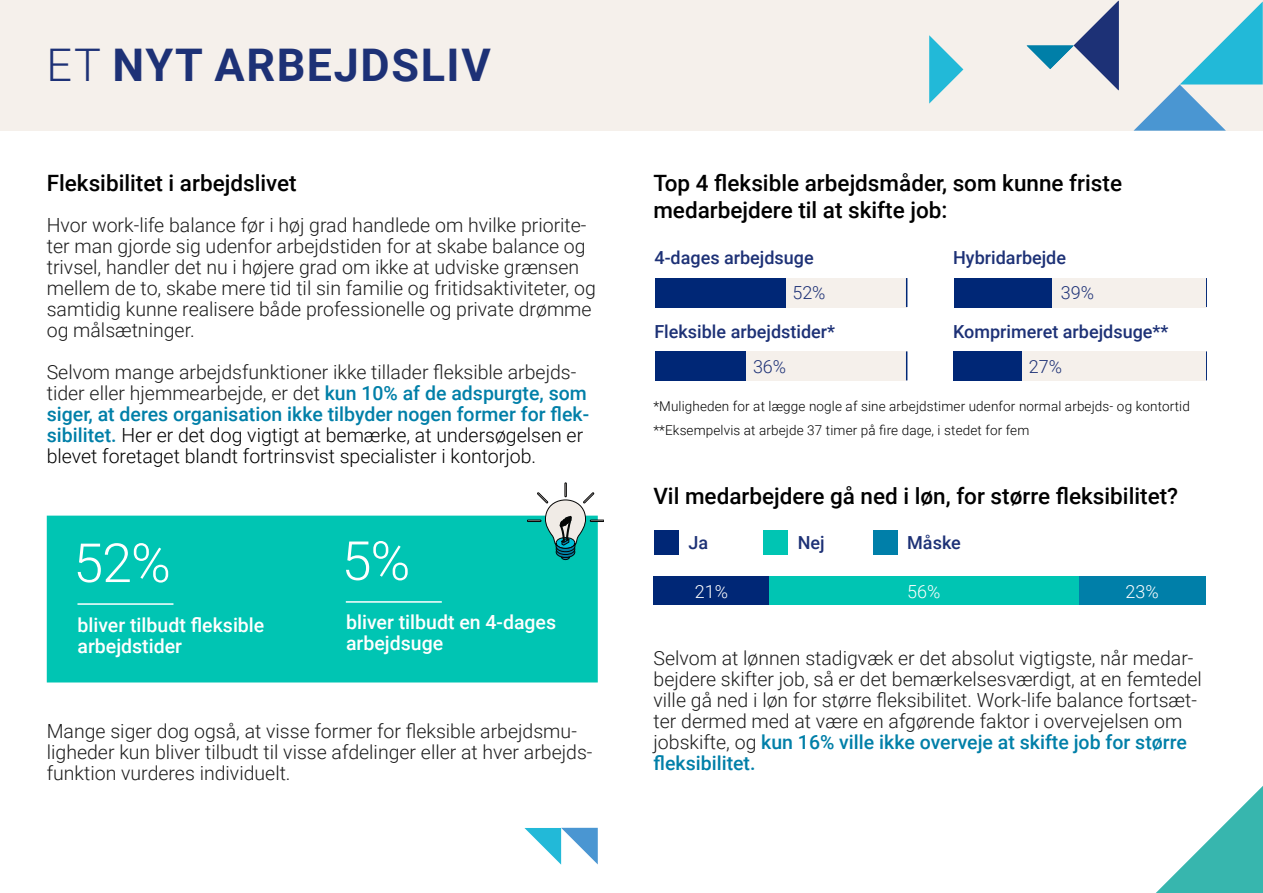
<style>
.page{position:relative;width:1263px;height:893px;background:#fff}
.page>*{position:absolute;margin:0;border:0;box-sizing:border-box;transform-origin:0 0}
.t1{font:300 54px "Roboto";color:#fff}
.t2{font:700 45px "Roboto";letter-spacing:.035em;color:#1d3176}
.t3{font:500 22.5px/27px "Roboto";color:#000}
.t4{font:300 19.5px/21px "Roboto";color:#1c1c1c}
.t5{font:300 19.5px/21px "Roboto";color:#000}
.t6{font:500 19.5px/21px "Roboto";color:#fff}
.t7{font:500 18px "Roboto";color:#1d3176}
.t8{font:300 18px "Roboto";color:#1d3176}
.t9{font:300 18px "Roboto";color:#fff}
.t10{font:300 13.5px/23.9px "Roboto";letter-spacing:.01em;color:#000}
.s1{font-weight:300}
.s2{color:#1c1c1c}
.s3{font-weight:500;color:#007fa8}
</style>
<div class="page">
<div style="left:0;top:0;width:1263px;height:131px;background:#f5f0eb"></div>
<svg style="left:524px;top:828px;width:74px;height:37px"></svg>
<hr style="left:1205px;top:278px;width:2px;height:29px;background:#002776">
<hr style="left:1205px;top:351px;width:2px;height:29px;background:#002776">
<div style="left:655px;top:278px;width:252px;height:29px;background:#f5f0eb"></div>
<div style="left:655px;top:351px;width:252px;height:29px;background:#f5f0eb"></div>
<div style="left:954px;top:278px;width:251px;height:29px;background:#f5f0eb"></div>
<div style="left:954px;top:351px;width:251px;height:29px;background:#f5f0eb"></div>
<div style="left:655px;top:278px;width:131px;height:29px;background:#002776"></div>
<div style="left:655px;top:351px;width:90px;height:29px;background:#002776"></div>
<div style="left:953px;top:351px;width:68px;height:29px;background:#002776"></div>
<div style="left:954px;top:278px;width:98px;height:29px;background:#002776"></div>
<svg style="left:906px;top:278px;width:1px;height:29px"></svg>
<svg style="left:906px;top:351px;width:1px;height:29px"></svg>
<div style="left:654px;top:530px;width:24px;height:25px;background:#002776"></div>
<div style="left:763px;top:530px;width:25px;height:25px;background:#00c5b3"></div>
<div style="left:873px;top:530px;width:24px;height:25px;background:#007fa9"></div>
<div style="left:769px;top:576px;width:310px;height:29px;background:#00c5b3"></div>
<div style="left:1079px;top:576px;width:126px;height:29px;background:#007fa9"></div>
<div style="left:653px;top:576px;width:116px;height:29px;background:#002776"></div>
<div style="left:47px;top:516px;width:551px;height:166px;background:#00c5b3"></div>
<hr style="left:77px;top:603px;width:96px;height:2px;background:#fff">
<hr style="left:346px;top:601px;width:96px;height:2px;background:#fff">
<svg style="left:527px;top:483px;width:77px;height:77px"></svg>
<svg style="left:929px;top:35px;width:34px;height:69px"></svg>
<svg style="left:1027px;top:1px;width:92px;height:89px"></svg>
<svg style="left:1133px;top:1px;width:130px;height:130px"></svg>
<svg style="left:1156px;top:786px;width:107px;height:107px"></svg>
<h2 class="t2" style="left:46px;top:33px;width:446px"><span class="s1">ET</span> NYT ARBEJDSLIV</h2>
<p class="t3" style="left:47px;top:168px;width:252px">Fleksibilitet i arbejdslivet</p>
<p class="t3" style="left:653px;top:168px;width:470px">Top 4 fleksible arbejdsmåder, som kunne friste medarbejdere til at skifte job:</p>
<p class="t4" style="left:47px;top:214px;width:550px">Hvor work-life balance før i høj grad handlede om hvilke priorite&shy;ter man gjorde sig udenfor arbejdstiden for at skabe balance og trivsel, handler det nu i højere grad om ikke at udviske grænsen mellem de to, skabe mere tid til sin familie og fritidsaktiviteter, og samtidig kunne realisere både professionelle og private drømme og målsætninger.</p>
<p class="t5" style="left:47px;top:361px;width:544px"><span class="s2">Selvom mange arbejdsfunktioner ikke tillader fleksible arbejds&shy;tider eller hjemmearbejde, er det</span> <span class="s3">kun 10% af de adspurgte, som siger, at deres organisation ikke tilbyder nogen former for flek&shy;sibilitet.</span> Her er det dog vigtigt at bemærke, at undersøgelsen er blevet foretaget blandt fortrinsvist specialister i kontorjob.</p>
<p class="t7" style="left:654px;top:245px;width:161px">4-dages arbejdsuge</p>
<p class="t7" style="left:953px;top:245px;width:114px">Hybridarbejde</p>
<p class="t8" style="left:792px;top:280px;width:35px">52%</p>
<p class="t8" style="left:1061px;top:280px;width:35px">39%</p>
<p class="t7" style="left:654px;top:319px;width:182px">Fleksible arbejdstider*</p>
<p class="t7" style="left:953px;top:319px;width:217px">Komprimeret arbejdsuge**</p>
<p class="t8" style="left:753px;top:354px;width:35px">36%</p>
<p class="t8" style="left:1029px;top:354px;width:35px">27%</p>
<p class="t10" style="left:653px;top:394px;width:538px">*Muligheden for at lægge nogle af sine arbejdstimer udenfor normal arbejds- og kontortid **Eksempelvis at arbejde 37 timer på fire dage, i stedet for fem</p>
<h1 class="t1" style="left:73px;top:525px;width:99px">52%</h1>
<p class="t6" style="left:77px;top:614px;width:188px">bliver tilbudt fleksible arbejdstider</p>
<h1 class="t1" style="left:342px;top:523px;width:70px">5%</h1>
<p class="t6" style="left:346px;top:611px;width:212px">bliver tilbudt en 4-dages arbejdsuge</p>
<p class="t4" style="left:47px;top:720px;width:547px">Mange siger dog også, at visse former for fleksible arbejdsmu&shy;ligheder kun bliver tilbudt til visse afdelinger eller at hver arbejds&shy;funktion vurderes individuelt.</p>
<p class="t3" style="left:653px;top:481px;width:526px">Vil medarbejdere gå ned i løn, for større fleksibilitet?</p>
<p class="t7" style="left:688px;top:530px;width:21px">Ja</p>
<p class="t7" style="left:798px;top:530px;width:28px">Nej</p>
<p class="t7" style="left:907px;top:530px;width:55px">Måske</p>
<p class="t9" style="left:695px;top:579px;width:35px">21%</p>
<p class="t9" style="left:907px;top:579px;width:35px">56%</p>
<p class="t9" style="left:1125px;top:579px;width:35px">23%</p>
<p class="t4" style="left:653px;top:647px;width:550px">Selvom at lønnen stadigvæk er det absolut vigtigste, når medar&shy;bejdere skifter job, så er det bemærkelsesværdigt, at en femtedel ville gå ned i løn for større fleksibilitet. Work-life balance fortsæt&shy;ter dermed med at være en afgørende faktor i overvejelsen om jobskifte, og <span class="s3">kun 16% ville ikke overveje at skifte job for større fleksibilitet.</span></p>
</div>
